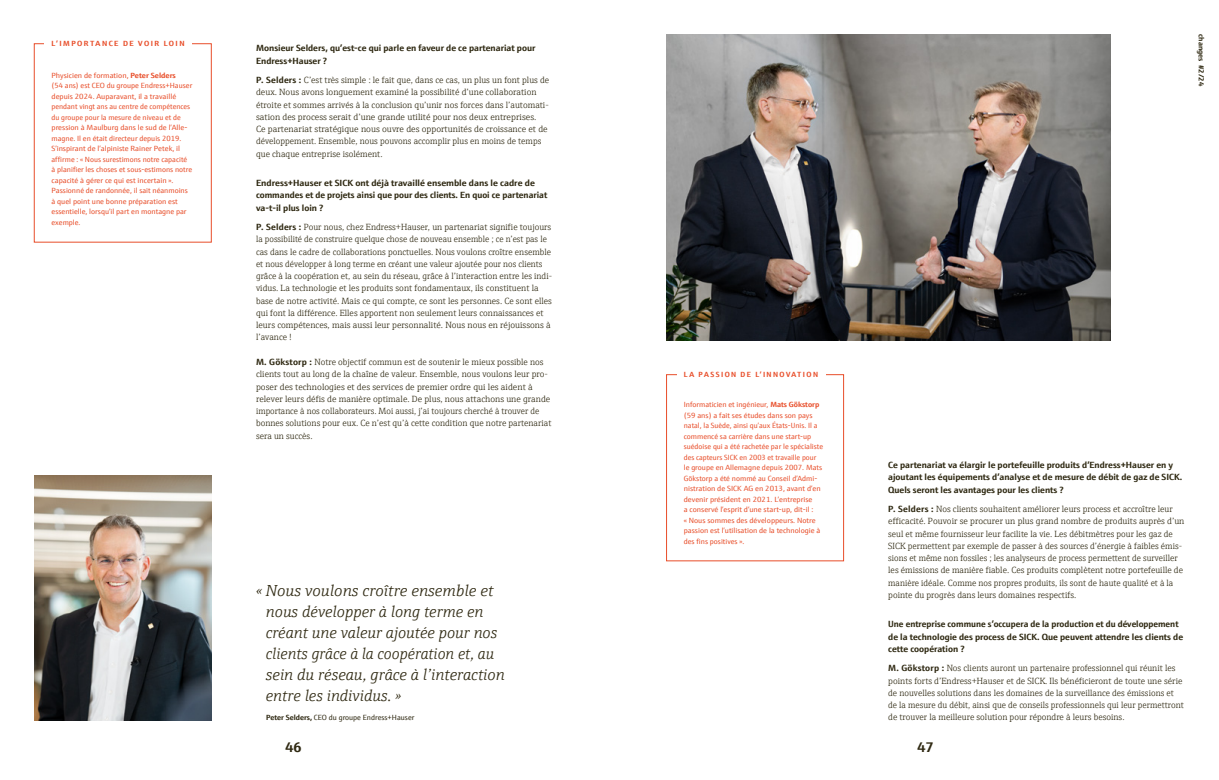
<style>
.page{position:relative;width:1219px;height:780px;background:#fff}
.page>*{position:absolute;margin:0;border:0;box-sizing:border-box;transform-origin:0 0}
.t1{font:italic 300 16px/21px "E+H Serif";color:#2f2912}
.t2{font:700 14px "E+H Sans";color:#2f2912}
.t3{font:300 9px/12.2px "E+H Serif";color:#2f2912}
.t4{font:700 9px/12.2px "E+H Sans";color:#2f2912}
.t5{font:7.5px/10.5px "E+H Sans";color:#e84e2a}
.t6{font:700 7.5px "E+H Sans";letter-spacing:.195em;color:#e84e2a}
.t7{font:7.5px "E+H Sans";color:#2f2912}
.t8{font:700 7.5px "E+H Sans";color:#2f2912}
.s1{font-weight:700}
.s2{font-family:"E+H Sans";font-weight:700}
</style>
<div class="page">
<img style="left:34px;top:475px;width:178px;height:245px">
<img style="left:666px;top:34px;width:444px;height:306px">
<div style="left:34px;top:43px;width:178px;height:199px;border:1px solid #e84e2a"></div>
<div style="left:45px;top:34px;width:147px;height:19px;background:#fff"></div>
<div style="left:666px;top:374px;width:178px;height:187px;border:1px solid #e84e2a"></div>
<div style="left:677px;top:365px;width:148px;height:19px;background:#fff"></div>
<p class="t6" style="left:52px;top:38px;width:134px">L’IMPORTANCE DE VOIR LOIN</p>
<p class="t5" style="left:52px;top:69px;width:142px">Physicien de formation, <span class="s1">Peter Selders<br></span>(54 ans) est CEO du groupe Endress+Hauser depuis 2024. Auparavant, il a travaillé pendant vingt ans au centre de compétences du groupe pour la mesure de niveau et de pression à Maulburg dans le sud de l’Alle&shy;magne. Il en était directeur depuis 2019.<br>S’inspirant de l’alpiniste Rainer Petek, il affirme : « Nous surestimons notre capacité à planifier les choses et sous-estimons notre capacité à gérer ce qui est incertain ».<br>Passionné de randonnée, il sait néanmoins à quel point une bonne préparation est essentielle, lorsqu’il part en montagne par exemple.</p>
<p class="t4" style="left:256px;top:41px;width:281px">Monsieur Selders, qu’est-ce qui parle en faveur de ce partenariat pour<br>Endress+Hauser ?</p>
<p class="t3" style="left:256px;top:73px;width:295px"><span class="s2">P. Selders :</span> C’est très simple : le fait que, dans ce cas, un plus un font plus de deux. Nous avons longuement examiné la possibilité d’une collaboration étroite et sommes arrivés à la conclusion qu’unir nos forces dans l’automati&shy;sation des process serait d’une grande utilité pour nos deux entreprises.<br>Ce partenariat stratégique nous ouvre des opportunités de croissance et de développement. Ensemble, nous pouvons accomplir plus en moins de temps que chaque entreprise isolément.</p>
<p class="t4" style="left:256px;top:176px;width:293px">Endress+Hauser et SICK ont déjà travaillé ensemble dans le cadre de commandes et de projets ainsi que pour des clients. En quoi ce partenariat va-t-il plus loin ?</p>
<p class="t3" style="left:256px;top:220px;width:298px"><span class="s2">P. Selders :</span> Pour nous, chez Endress+Hauser, un partenariat signifie toujours la possibilité de construire quelque chose de nouveau ensemble ; ce n’est pas le cas dans le cadre de collaborations ponctuelles. Nous voulons croître ensemble et nous développer à long terme en créant une valeur ajoutée pour nos clients grâce à la coopération et, au sein du réseau, grâce à l’interaction entre les indi&shy;vidus. La technologie et les produits sont fondamentaux, ils constituent la base de notre activité. Mais ce qui compte, ce sont les personnes. Ce sont elles qui font la différence. Elles apportent non seulement leurs connaissances et leurs compétences, mais aussi leur personnalité. Nous nous en réjouissons à l’avance !</p>
<p class="t3" style="left:256px;top:355px;width:297px"><span class="s2">M. Gökstorp :</span> Notre objectif commun est de soutenir le mieux possible nos clients tout au long de la chaîne de valeur. Ensemble, nous voulons leur pro&shy;poser des technologies et des services de premier ordre qui les aident à relever leurs défis de manière optimale. De plus, nous attachons une grande importance à nos collaborateurs. Moi aussi, j’ai toujours cherché à trouver de bonnes solutions pour eux. Ce n’est qu’à cette condition que notre partenariat sera un succès.</p>
<h1 class="t1" style="left:266px;top:579px;width:241px;text-indent:-10px">« Nous voulons croître ensemble et nous développer à long terme en créant une valeur ajoutée pour nos clients grâce à la coopération et, au sein du réseau, grâce à l’interaction entre les individus. »</h1>
<p class="t7" style="left:266px;top:712px;width:150px"><span class="s1">Peter Selders,</span> CEO du groupe Endress+Hauser</p>
<p class="t6" style="left:684px;top:369px;width:136px">LA PASSION DE L’INNOVATION</p>
<p class="t5" style="left:684px;top:398px;width:141px">Informaticien et ingénieur, <span class="s1">Mats Gökstorp </span>(59 ans) a fait ses études dans son pays natal, la Suède, ainsi qu’aux États-Unis. Il a commencé sa carrière dans une start-up suédoise qui a été rachetée par le spécialiste des capteurs SICK en 2003 et travaille pour le groupe en Allemagne depuis 2007. Mats Gökstorp a été nommé au Conseil d’Admi&shy;nistration de SICK AG en 2013, avant d’en devenir président en 2021. L’entreprise<br>a conservé l’esprit d’une start-up, dit-il :<br>« Nous sommes des développeurs. Notre passion est l’utilisation de la technologie à des fins positives ».</p>
<p class="t4" style="left:888px;top:458px;width:296px">Ce partenariat va élargir le portefeuille produits d’Endress+Hauser en y ajoutant les équipements d’analyse et de mesure de débit de gaz de SICK.<br>Quels seront les avantages pour les clients ?</p>
<p class="t3" style="left:888px;top:502px;width:298px"><span class="s2">P. Selders :</span> Nos clients souhaitent améliorer leurs process et accroître leur efficacité. Pouvoir se procurer un plus grand nombre de produits auprès d’un seul et même fournisseur leur facilite la vie. Les débitmètres pour les gaz de SICK permettent par exemple de passer à des sources d’énergie à faibles émis&shy;sions et même non fossiles ; les analyseurs de process permettent de surveiller les émissions de manière fiable. Ces produits complètent notre portefeuille de manière idéale. Comme nos propres produits, ils sont de haute qualité et à la pointe du progrès dans leurs domaines respectifs.</p>
<p class="t4" style="left:888px;top:617px;width:296px">Une entreprise commune s’occupera de la production et du développement de la technologie des process de SICK. Que peuvent attendre les clients de cette coopération ?</p>
<p class="t3" style="left:888px;top:661px;width:297px"><span class="s2">M. Gökstorp :</span> Nos clients auront un partenaire professionnel qui réunit les points forts d’Endress+Hauser et de SICK. Ils bénéficieront de toute une série de nouvelles solutions dans les domaines de la surveillance des émissions et de la mesure du débit, ainsi que de conseils professionnels qui leur permettront de trouver la meilleure solution pour répondre à leurs besoins.</p>
<h2 class="t2" style="left:285px;top:735px;width:18px">46</h2>
<h2 class="t2" style="left:917px;top:735px;width:18px">47</h2>
<p class="t8" style="left:1207px;top:34px;width:53px;rotate:90deg">changes #2/24</p>
</div>
